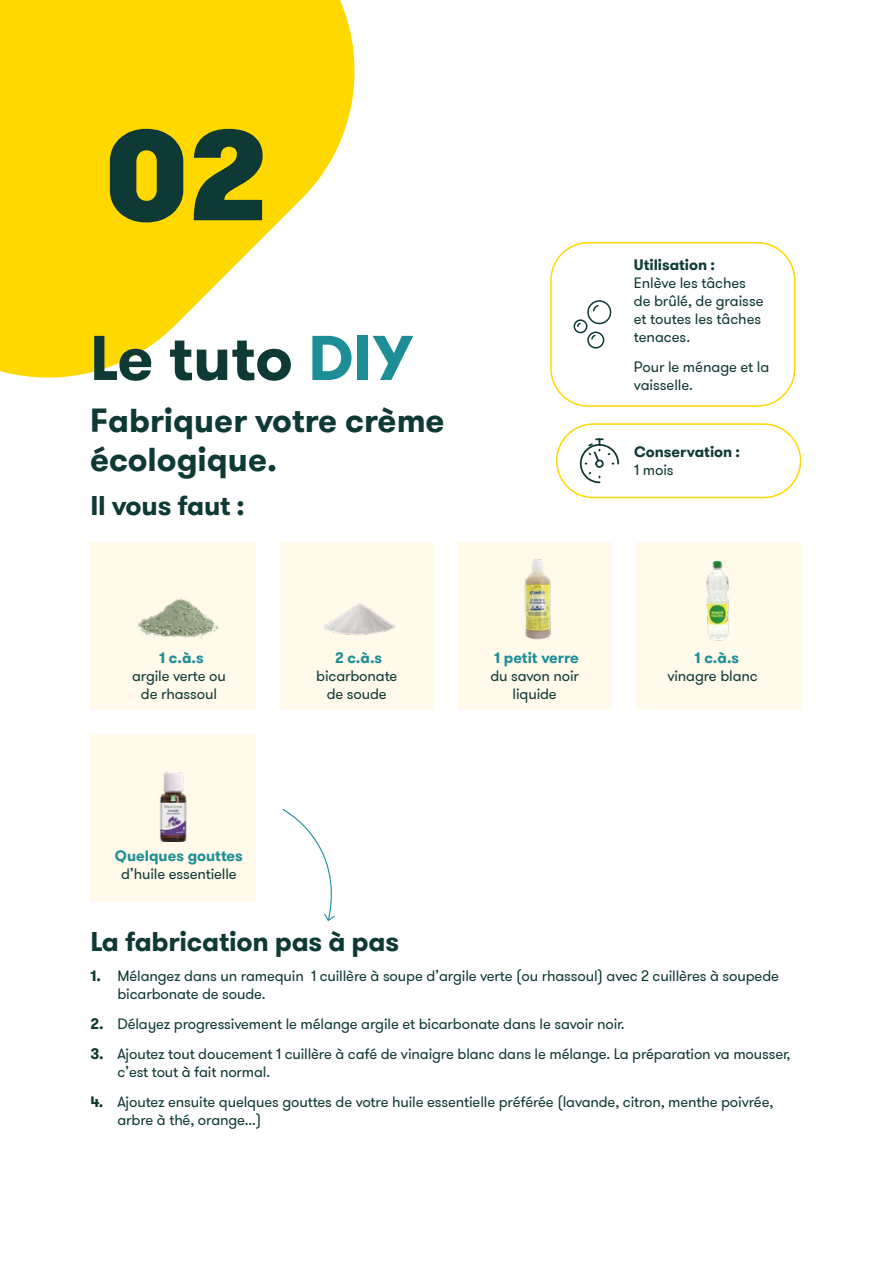
<style>
.page{position:relative;width:893px;height:1263px;background:#fff}
.page>*{position:absolute;margin:0;border:0;box-sizing:border-box;transform-origin:0 0}
.t1{font:900 127.5px "GT Walsheim Pro";color:#0e3935}
.t2{font:700 63px "GT Walsheim Pro";color:#0e3935}
.t3{font:700 33px/39.6px "GT Walsheim Pro";color:#0e3935}
.t4{font:700 27px "GT Walsheim Pro";letter-spacing:-.01em;color:#0e3935}
.t5{font:15px/18px "GT Walsheim Pro";letter-spacing:-.01em;color:#0e3935}
.t6{font:700 15px "GT Walsheim Pro";color:#1d8e96}
.t7{font:700 15px "GT Walsheim Pro";letter-spacing:-.005em;color:#0e3935}
.s1{color:#1d8e96}
.s2{font-weight:700}
</style>
<div class="page">
<svg style="left:0;top:0;width:355px;height:378px"></svg>
<svg style="left:90px;top:542px;width:711px;height:360px;fill:#fffaea"></svg>
<div style="left:256px;top:542px;width:24px;height:168px;background:#fff"></div>
<div style="left:434px;top:542px;width:24px;height:168px;background:#fff"></div>
<div style="left:612px;top:542px;width:24px;height:168px;background:#fff"></div>
<div style="left:90px;top:710px;width:178px;height:24px;background:#fff"></div>
<div style="left:268px;top:710px;width:178px;height:24px;background:#fff"></div>
<div style="left:256px;top:734px;width:24px;height:168px;background:#fff"></div>
<div style="left:446px;top:710px;width:178px;height:24px;background:#fff"></div>
<div style="left:434px;top:734px;width:24px;height:168px;background:#fff"></div>
<div style="left:624px;top:710px;width:177px;height:24px;background:#fff"></div>
<div style="left:612px;top:734px;width:24px;height:168px;background:#fff"></div>
<div style="left:550px;top:242px;width:245px;height:165px;border:2px solid #ffd800;border-radius:38px"></div>
<div style="left:556px;top:423px;width:245px;height:75px;border:2px solid #ffd800;border-radius:37px"></div>
<svg style="left:282px;top:808px;width:64px;height:114px"></svg>
<img style="left:130px;top:590px;width:90px;height:55px">
<img style="left:320px;top:581px;width:81px;height:64px">
<img style="left:144px;top:772px;width:62px;height:70px">
<img style="left:496px;top:557px;width:84px;height:84px">
<img style="left:673px;top:555px;width:90px;height:90px">
<svg style="left:580px;top:438px;width:39px;height:45px"></svg>
<svg style="left:573px;top:300px;width:39px;height:49px"></svg>
<h1 class="t1" style="left:105px;top:89px;width:165px">02</h1>
<h2 class="t2" style="left:90px;top:317px;width:325px">Le tuto <span class="s1">DIY</span></h2>
<h3 class="t3" style="left:90px;top:400px;width:356px">Fabriquer votre crème écologique.</h3>
<h3 class="t4" style="left:90px;top:488px;width:156px">Il vous faut :</h3>
<p class="t6" style="left:159px;top:648px;width:46px">1 c.à.s</p>
<p class="t5" style="left:132px;top:667px;width:95px;text-align:center">argile verte ou de rhassoul</p>
<p class="t6" style="left:335px;top:648px;width:49px">2 c.à.s</p>
<p class="t5" style="left:316px;top:667px;width:83px;text-align:center">bicarbonate de soude</p>
<p class="t6" style="left:494px;top:648px;width:86px">1 petit verre</p>
<p class="t5" style="left:490px;top:667px;width:90px;text-align:center">du savon noir liquide</p>
<p class="t7" style="left:634px;top:255px;width:83px">Utilisation :</p>
<p class="t5" style="left:634px;top:274px;width:131px">Enlève les tâches de brûlé, de graisse et toutes les tâches tenaces.</p>
<p class="t5" style="left:634px;top:358px;width:137px">Pour le ménage et la vaisselle.</p>
<p class="t7" style="left:634px;top:442px;width:107px">Conservation :</p>
<p class="t5" style="left:634px;top:462px;width:41px">1 mois</p>
<p class="t6" style="left:695px;top:648px;width:46px">1 c.à.s</p>
<p class="t5" style="left:667px;top:667px;width:92px">vinagre blanc</p>
<p class="t6" style="left:115px;top:846px;width:129px">Quelques gouttes</p>
<p class="t5" style="left:121px;top:865px;width:117px">d’huile essentielle</p>
<h3 class="t4" style="left:90px;top:924px;width:310px">La fabrication pas à pas</h3>
<p class="t5" style="left:117px;top:967px;width:663px;text-indent:-27px"><span class="s2">1.</span> Mélangez dans un ramequin 1 cuillère à soupe d’argile verte (ou rhassoul) avec 2 cuillères à soupede bicarbonate de soude.</p>
<p class="t5" style="left:90px;top:1015px;width:536px"><span class="s2">2.</span> Délayez progressivement le mélange argile et bicarbonate dans le savoir noir.</p>
<p class="t5" style="left:117px;top:1045px;width:675px;text-indent:-27px"><span class="s2">3.</span> Ajoutez tout doucement 1 cuillère à café de vinaigre blanc dans le mélange. La préparation va mousser, c’est tout à fait normal.</p>
<p class="t5" style="left:117px;top:1093px;width:657px;text-indent:-27px"><span class="s2">4.</span> Ajoutez ensuite quelques gouttes de votre huile essentielle préférée (lavande, citron, menthe poivrée, arbre à thé, orange...)</p>
</div>
